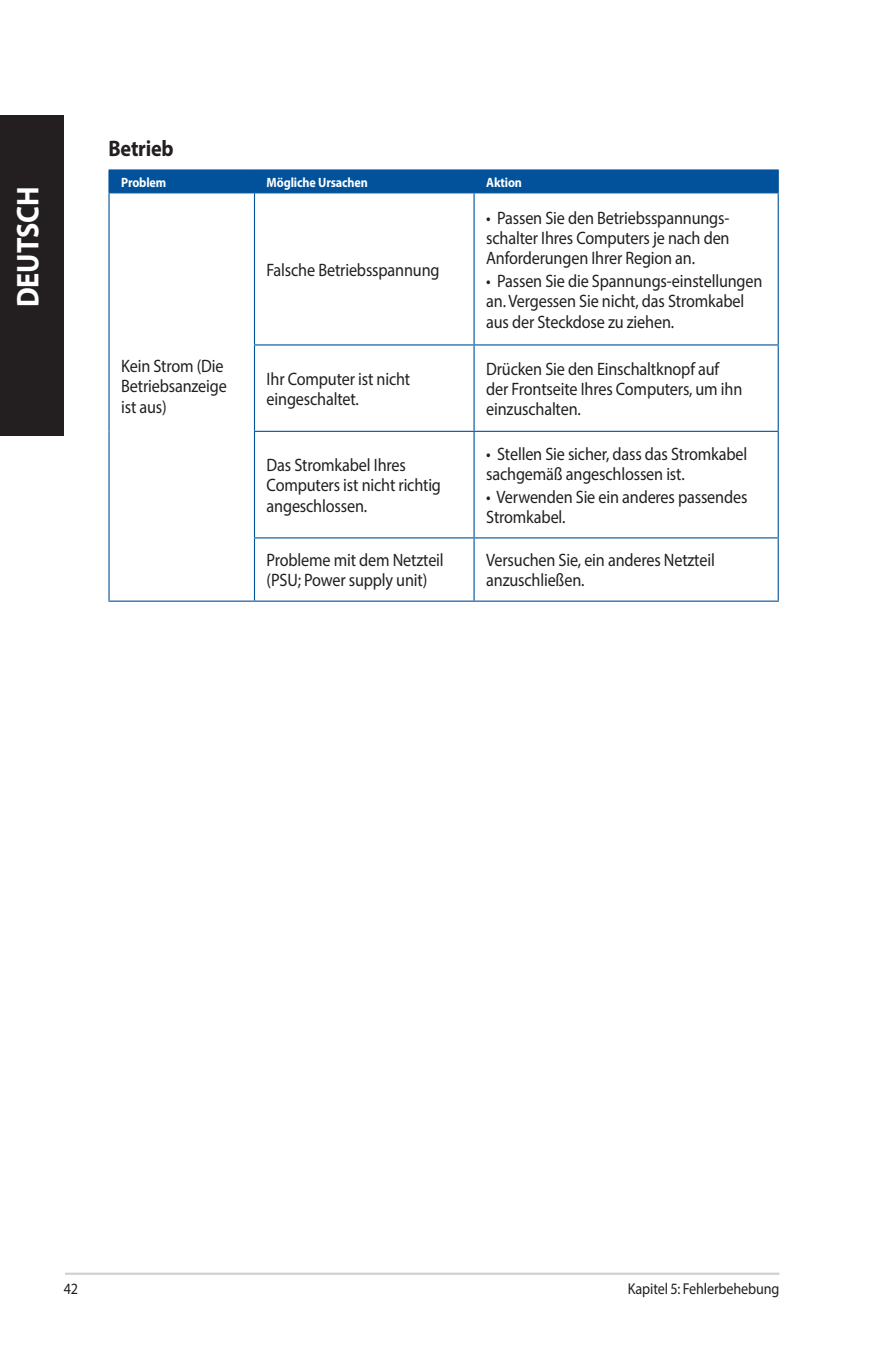
<style>
.page{position:relative;width:893px;height:1346px;background:#fff}
.page>*{position:absolute;margin:0;border:0;box-sizing:border-box;transform-origin:0 0}
.t1{font:700 31.5px "Myriad Pro";letter-spacing:-.005em;color:#fff;scale:.9 1}
.t2{font:700 22.5px "Myriad Pro";letter-spacing:-.01em;color:#231f20;scale:.9 1}
.t3{font:18px/20.2px "Myriad Pro";letter-spacing:-.01em;color:#231f20;scale:.9 1}
.t4{font:15.75px "Myriad Pro";letter-spacing:-.01em;color:#231f20;scale:.9 1}
.t5{font:700 13.5px "Myriad Pro";letter-spacing:-.01em;color:#fff;scale:.9 1}
</style>
<div class="page">
<hr style="left:65px;top:1272px;width:714px;height:3px;background:#d1d2d4">
<div style="left:0;top:115px;width:64px;height:320px;background:#231f20"></div>
<hr style="left:108px;top:600px;width:146px;height:2px;background:#01529a">
<hr style="left:108px;top:171px;width:2px;height:21px;background:#01529a">
<hr style="left:108px;top:169px;width:146px;height:2px;background:#01529a">
<hr style="left:254px;top:169px;width:220px;height:2px;background:#01529a">
<hr style="left:474px;top:169px;width:305px;height:2px;background:#01529a">
<div style="left:110px;top:170px;width:669px;height:22px;background:#01529a"></div>
<hr style="left:108px;top:193px;width:2px;height:152px;background:#01529a">
<hr style="left:108px;top:345px;width:2px;height:86px;background:#01529a">
<hr style="left:108px;top:431px;width:2px;height:107px;background:#01529a">
<hr style="left:108px;top:538px;width:2px;height:62px;background:#01529a">
<hr style="left:108px;top:192px;width:146px;height:1px;background:#01529a">
<hr style="left:254px;top:193px;width:1px;height:151px;background:#01529a">
<hr style="left:254px;top:192px;width:220px;height:1px;background:#01529a">
<hr style="left:473px;top:193px;width:2px;height:151px;background:#01529a">
<hr style="left:474px;top:192px;width:305px;height:1px;background:#01529a">
<hr style="left:778px;top:193px;width:1px;height:151px;background:#01529a">
<hr style="left:254px;top:345px;width:1px;height:86px;background:#01529a">
<hr style="left:254px;top:344px;width:220px;height:1px;background:#01529a">
<hr style="left:473px;top:345px;width:2px;height:86px;background:#01529a">
<hr style="left:474px;top:344px;width:305px;height:1px;background:#01529a">
<hr style="left:778px;top:345px;width:1px;height:86px;background:#01529a">
<hr style="left:254px;top:432px;width:1px;height:105px;background:#01529a">
<hr style="left:254px;top:431px;width:220px;height:1px;background:#01529a">
<hr style="left:473px;top:432px;width:2px;height:105px;background:#01529a">
<hr style="left:474px;top:431px;width:305px;height:1px;background:#01529a">
<hr style="left:778px;top:432px;width:1px;height:105px;background:#01529a">
<hr style="left:254px;top:538px;width:1px;height:62px;background:#01529a">
<hr style="left:254px;top:537px;width:220px;height:1px;background:#01529a">
<hr style="left:254px;top:600px;width:220px;height:2px;background:#01529a">
<hr style="left:473px;top:538px;width:2px;height:62px;background:#01529a">
<hr style="left:474px;top:537px;width:305px;height:1px;background:#01529a">
<hr style="left:778px;top:538px;width:1px;height:62px;background:#01529a">
<hr style="left:474px;top:600px;width:305px;height:2px;background:#01529a">
<h1 class="t1" style="left:7px;top:307px;width:135px;rotate:-90deg">DEUTSCH</h1>
<p class="t2" style="left:108px;top:133px;width:74px">Betrieb</p>
<p class="t5" style="left:121px;top:173px;width:52px">Problem</p>
<p class="t5" style="left:267px;top:173px;width:114px">Mögliche Ursachen</p>
<p class="t5" style="left:486px;top:173px;width:41px">Aktion</p>
<p class="t3" style="left:121px;top:356px;width:119px">Kein Strom (Die<br>Betriebsanzeige ist aus)</p>
<p class="t3" style="left:267px;top:259px;width:194px">Falsche Betriebsspannung</p>
<p class="t3" style="left:486px;top:207px;width:272px;text-align:justify">• Passen Sie den Betriebsspannungs&shy;schalter Ihres Computers je nach den Anforderungen Ihrer Region an.</p>
<p class="t3" style="left:486px;top:270px;width:308px">• Passen Sie die Spannungs-einstellungen an. Vergessen Sie nicht, das Stromkabel aus der Steckdose zu ziehen.</p>
<p class="t3" style="left:267px;top:368px;width:161px">Ihr Computer ist nicht eingeschaltet.</p>
<p class="t3" style="left:486px;top:358px;width:286px">Drücken Sie den Einschaltknopf auf der Frontseite Ihres Computers, um ihn einzuschalten.</p>
<p class="t3" style="left:267px;top:455px;width:195px">Das Stromkabel Ihres<br>Computers ist nicht richtig angeschlossen.</p>
<p class="t3" style="left:486px;top:443px;width:292px">• Stellen Sie sicher, dass das Stromkabel sachgemäß angeschlossen ist.</p>
<p class="t3" style="left:486px;top:486px;width:292px">• Verwenden Sie ein anderes passendes<br>Stromkabel.</p>
<p class="t3" style="left:267px;top:550px;width:198px">Probleme mit dem Netzteil (PSU; Power supply unit)</p>
<p class="t3" style="left:486px;top:550px;width:255px">Versuchen Sie, ein anderes Netzteil anzuschließen.</p>
<p class="t4" style="left:64px;top:1279px;width:18px">42</p>
<p class="t4" style="left:628px;top:1279px;width:170px">Kapitel 5: Fehlerbehebung</p>
</div>
